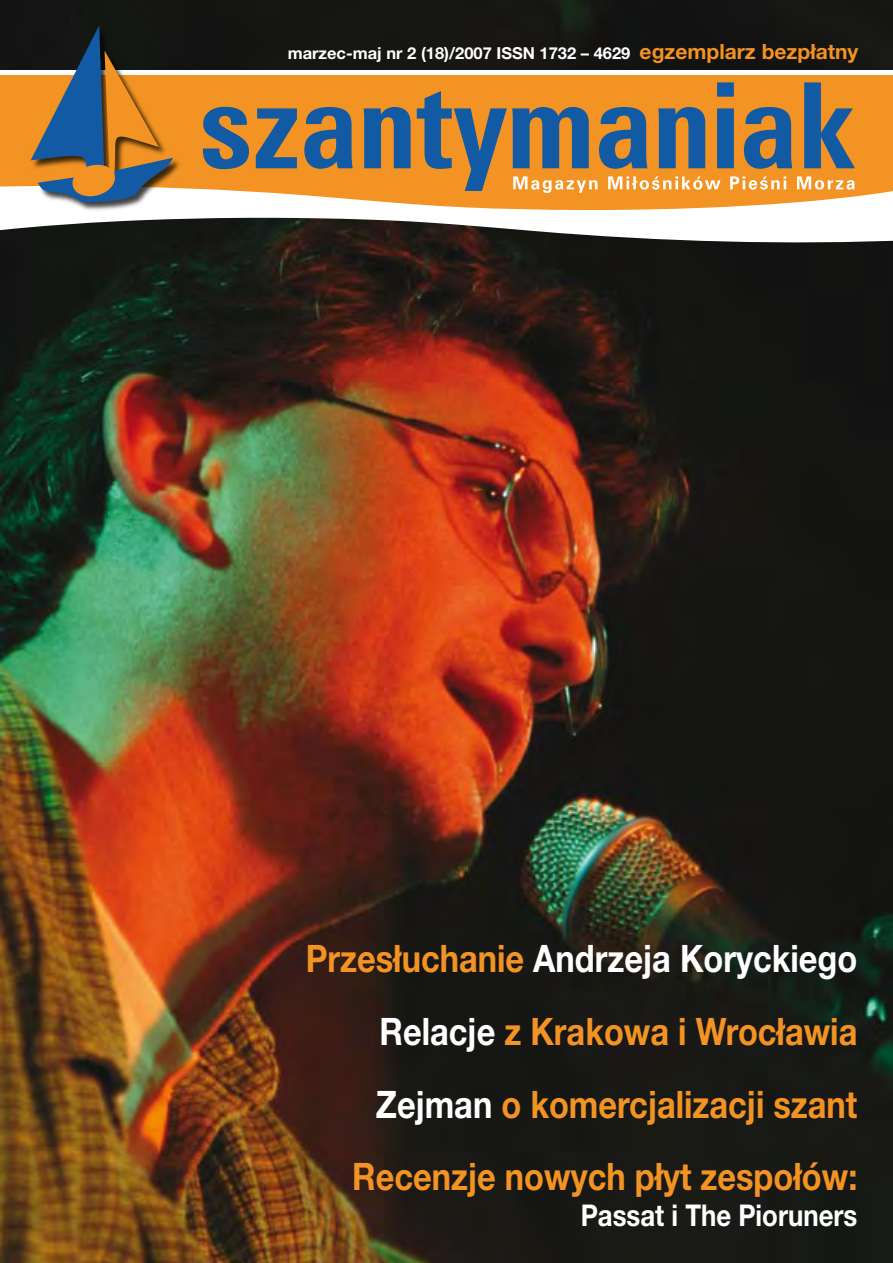
<style>
.page{position:relative;width:893px;height:1263px;background:#fff}
.page>*{position:absolute;margin:0;border:0;box-sizing:border-box;transform-origin:0 0}
.t1{font:700 37.95px/72.8px "Helvetica Neue LT Pro";color:#f29323;text-align:right;scale:.86 1}
.t2{font:700 30px "Helvetica Neue LT Pro";color:#fff;scale:.86 1}
.t3{font:700 16.5px "Helvetica Neue LT Pro";color:#fff}
.s1{font-size:21px;color:#f29323}
.s2{color:#fff}
</style>
<div class="page">
<img style="left:0;top:0;width:893px;height:1263px">
<div style="left:0;top:74px;width:893px;height:141px;background:#f29323"></div>
<div style="left:0;top:70px;width:893px;height:5px;background:#fff"></div>
<svg style="left:203px;top:107px;width:46px;height:62px"></svg>
<svg style="left:256px;top:108px;width:41px;height:60px"></svg>
<svg style="left:304px;top:107px;width:49px;height:62px"></svg>
<svg style="left:364px;top:107px;width:47px;height:61px"></svg>
<svg style="left:417px;top:82px;width:438px;height:104px"></svg>
<svg style="left:0;top:186px;width:893px;height:59px"></svg>
<div style="left:30px;top:26px;width:152px;height:186px;background:#000;opacity:.75"></div>
<svg style="left:31px;top:25px;width:142px;height:177px"></svg>
<p class="t3" style="left:288px;top:43px;width:572px">marzec-maj nr 2 (18)/2007 ISSN 1732 – 4629 <span class="s1">egzemplarz bezpłatny</span></p>
<p class="t1" style="left:306px;top:921px;width:643px">Przesłuchanie <span class="s2">Andrzeja Koryckiego<br>Relacje</span> z Krakowa i Wrocławia<br><span class="s2">Zejman</span> o komercjalizacji szant<br>Recenzje nowych płyt zespołów:</p>
<p class="t2" style="left:581px;top:1197px;width:323px">Passat i The Pioruners</p>
</div>
